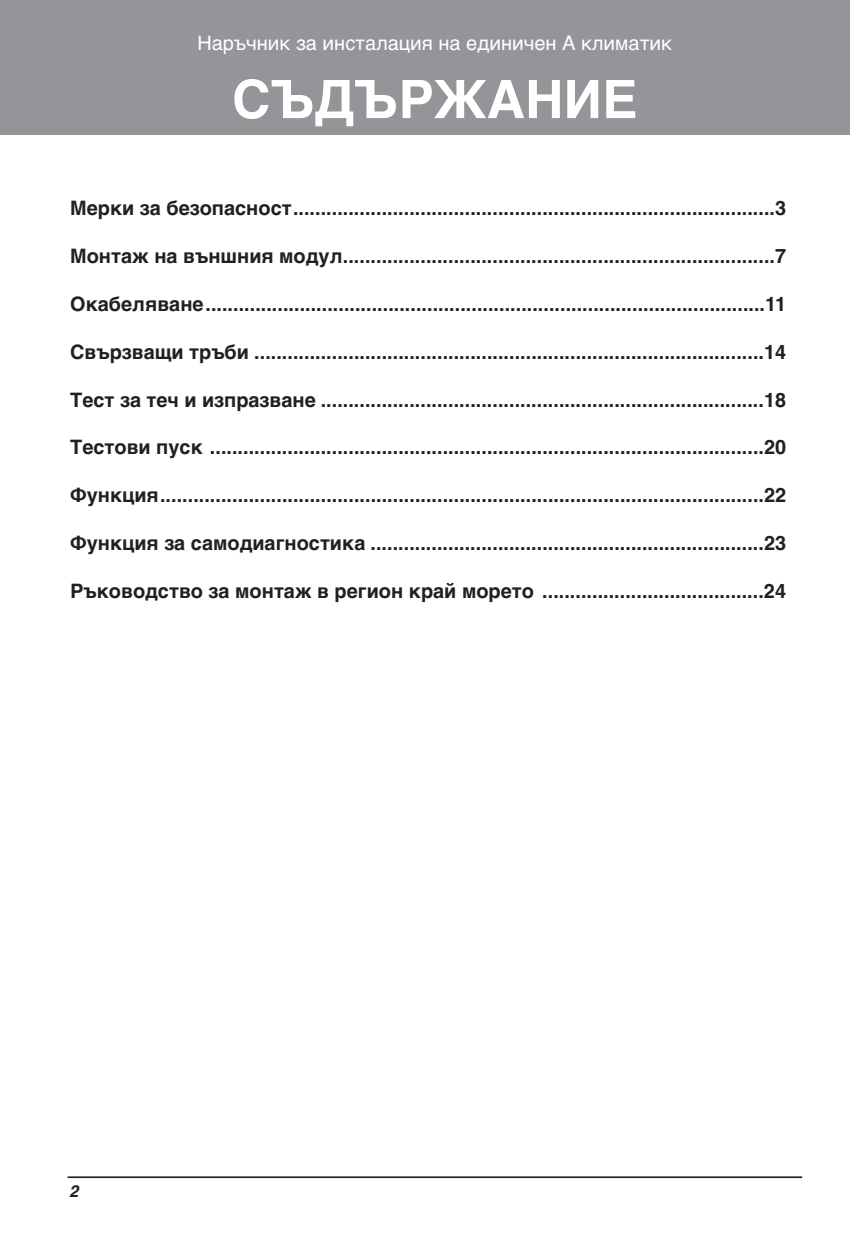
<style>
.page{position:relative;width:851px;height:1248px;background:#fff}
.page>*{position:absolute;margin:0;border:0;box-sizing:border-box;transform-origin:0 0}
.t1{font:700 53.2px "Helvetica";color:#fff}
.t2{font:700 20px "Helvetica";color:#231f20}
.t3{font:20px "Helvetica";color:#fff}
.t4{font:italic 700 16.6px "Helvetica";color:#231f20}
</style>
<div class="page">
<div style="left:0;top:0;width:849px;height:135px;background:#939598"></div>
<hr style="left:68px;top:1176px;width:734px;height:1px;background:#231f20">
<p class="t3" style="left:197px;top:36px;width:476px">Наръчник за инсталация на единичен А климатик</p>
<h1 class="t1" style="left:232px;top:80px;width:407px">СЪДЪРЖАНИЕ</h1>
<p class="t2" style="left:70px;top:201px;width:717px">Мерки за безопасност.......................................................................................3</p>
<p class="t2" style="left:70px;top:248px;width:717px">Монтаж на външния модул..............................................................................7</p>
<p class="t2" style="left:70px;top:296px;width:717px">Окабеляване.....................................................................................................11</p>
<p class="t2" style="left:70px;top:344px;width:717px">Свързващи тръби ............................................................................................14</p>
<p class="t2" style="left:70px;top:392px;width:717px">Тест за теч и изпразване ................................................................................18</p>
<p class="t2" style="left:70px;top:440px;width:717px">Тестови пуск ....................................................................................................20</p>
<p class="t2" style="left:70px;top:488px;width:717px">Функция.............................................................................................................22</p>
<p class="t2" style="left:70px;top:535px;width:717px">Функция за самодиагностика .......................................................................23</p>
<p class="t2" style="left:70px;top:583px;width:717px">Ръководство за монтаж в регион край морето ........................................24</p>
<p class="t4" style="left:69px;top:1184px;width:11px">2</p>
</div>
